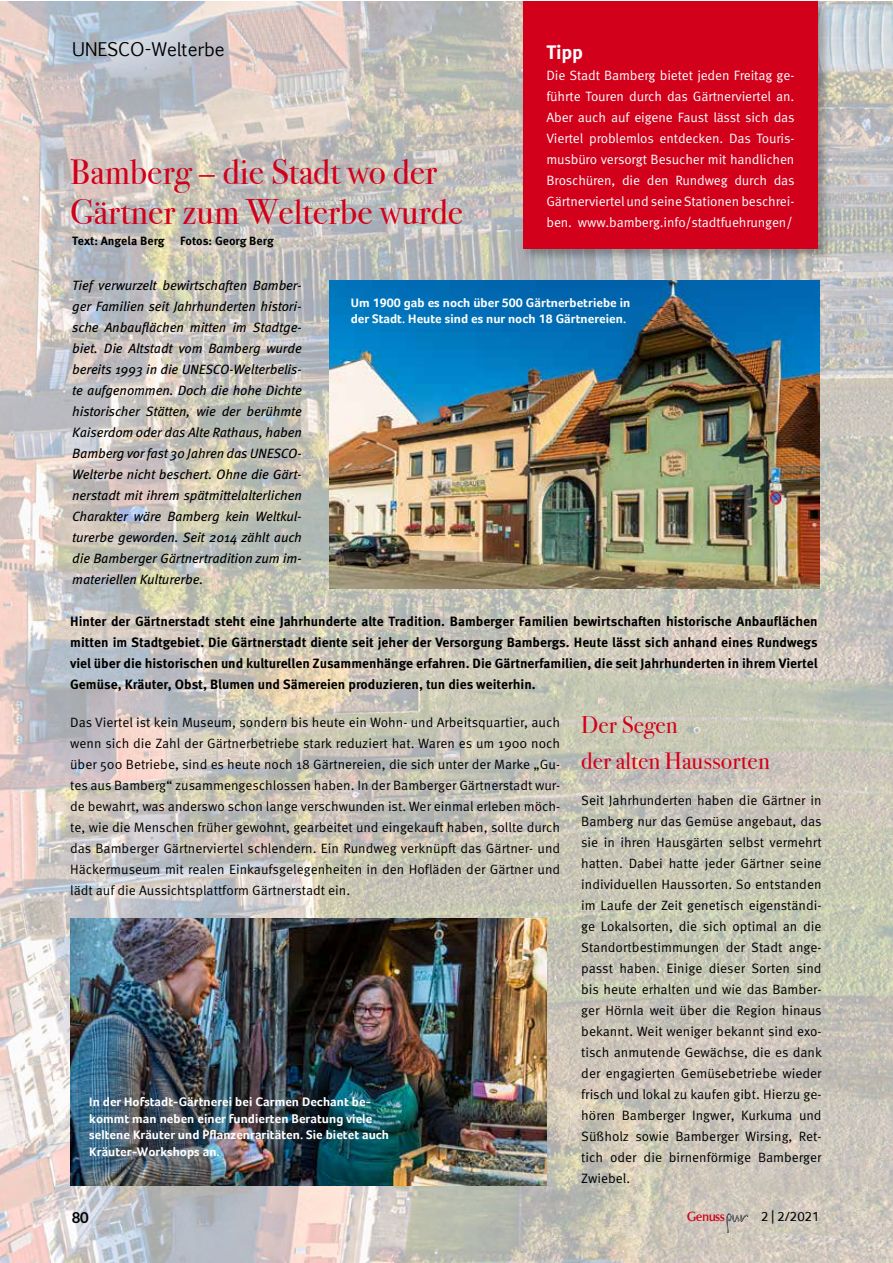
<style>
.page{position:relative;width:893px;height:1263px;background:#fff}
.page>*{position:absolute;margin:0;border:0;box-sizing:border-box;transform-origin:0 0}
.t1{font:35.55px/40.5px "Bodoni Svty Two ITCTT";letter-spacing:.005em;color:#d3001b}
.t2{font:24px/36px "Bodoni Svty Two ITCTT";letter-spacing:.005em;color:#d3001b}
.t3{font:700 19.5px "Meta Pro";color:#fff}
.t4{font:18px "Euphemia UCAS";letter-spacing:.005em;color:#000}
.t5{font:700 15px "Aleo";color:#000}
.t6{font:13.5px/21px "Meta Pro Norm";color:#000;text-align:justify}
.t7{font:italic 13.5px/21px "Meta Pro";letter-spacing:-.01em;color:#000;text-align:justify}
.t8{font:700 13.5px/21px "Meta Pro";color:#000;text-align:justify}
.t9{font:13.5px/21px "Meta Pro Norm";letter-spacing:-.01em;color:#fff;text-align:justify}
.t10{font:13.5px "Foco";color:#000}
.t11{font:600 13.5px "Optima";letter-spacing:-.05em;color:#cf041d;scale:.93 1}
.t12{font:700 12.75px/16.5px "Foco";letter-spacing:.005em;color:#fff}
.t13{font:700 12px "Meta Pro";letter-spacing:.005em;color:#000}
</style>
<div class="page">
<img style="left:0;top:1px;width:893px;height:1262px">
<img style="left:330px;top:280px;width:490px;height:308px">
<img style="left:70px;top:919px;width:476px;height:266px">
<div style="left:521px;top:0;width:311px;height:263px;background:#000;opacity:.3"></div>
<div style="left:523px;top:1px;width:294px;height:248px;background:#d3001b"></div>
<svg style="left:726px;top:1212px;width:22px;height:22px"></svg>
<h3 class="t4" style="left:72px;top:37px;width:154px">UNESCO-Welterbe</h3>
<h1 class="t1" style="left:70px;top:151px;width:394px">Bamberg – die Stadt wo der<br>Gärtner zum Welterbe wurde</h1>
<p class="t13" style="left:72px;top:232px;width:94px">Text: Angela Berg</p>
<p class="t13" style="left:180px;top:232px;width:95px">Fotos: Georg Berg</p>
<h3 class="t3" style="left:546px;top:37px;width:38px">Tipp</h3>
<p class="t9" style="left:546px;top:64px;width:250px">Die Stadt Bamberg bietet jeden Freitag ge&shy;führte Touren durch das Gärtnerviertel an.<br>Aber auch auf eigene Faust lässt sich das Viertel problemlos entdecken. Das Touris&shy;musbüro versorgt Besucher mit handlichen Broschüren, die den Rundweg durch das Gärtnerviertel und seine Stationen beschrei&shy;ben. www.bamberg.info/stadtfuehrungen/</p>
<p class="t7" style="left:72px;top:274px;width:231px">Tief verwurzelt bewirtschaften Bamber&shy;ger Familien seit Jahrhunderten histori&shy;sche Anbauflächen mitten im Stadtge&shy;biet. Die Altstadt vom Bamberg wurde bereits 1993 in die UNESCO-Welterbelis&shy;te aufgenommen. Doch die hohe Dichte historischer Stätten, wie der berühmte Kaiserdom oder das Alte Rathaus, haben Bamberg vor fast 30 Jahren das UNESCO-Welterbe nicht beschert. Ohne die Gärt&shy;nerstadt mit ihrem spätmittelalterlichen Charakter wäre Bamberg kein Weltkul&shy;turerbe geworden. Seit 2014 zählt auch die Bamberger Gärtnertradition zum im&shy;materiellen Kulturerbe.</p>
<p class="t12" style="left:351px;top:294px;width:281px">Um 1900 gab es noch über 500 Gärtnerbetriebe in der Stadt. Heute sind es nur noch 18 Gärtnereien.</p>
<p class="t8" style="left:70px;top:610px;width:749px">Hinter der Gärtnerstadt steht eine Jahrhunderte alte Tradition. Bamberger Familien bewirtschaften historische Anbauflächen mitten im Stadtgebiet. Die Gärtnerstadt diente seit jeher der Versorgung Bambergs. Heute lässt sich anhand eines Rundwegs viel über die historischen und kulturellen Zusammenhänge erfahren. Die Gärtnerfamilien, die seit Jahrhunderten in ihrem Viertel Gemüse, Kräuter, Obst, Blumen und Sämereien produzieren, tun dies weiterhin.</p>
<p class="t6" style="left:70px;top:711px;width:492px">Das Viertel ist kein Museum, sondern bis heute ein Wohn- und Arbeitsquartier, auch wenn sich die Zahl der Gärtnerbetriebe stark reduziert hat. Waren es um 1900 noch über 500 Betriebe, sind es heute noch 18 Gärtnereien, die sich unter der Marke „Gu&shy;tes aus Bamberg“ zusammengeschlossen haben. In der Bamberger Gärtnerstadt wur&shy;de bewahrt, was anderswo schon lange verschwunden ist. Wer einmal erleben möch&shy;te, wie die Menschen früher gewohnt, gearbeitet und eingekauft haben, sollte durch das Bamberger Gärtnerviertel schlendern. Ein Rundweg verknüpft das Gärtner- und Häckermuseum mit realen Einkaufsgelegenheiten in den Hofläden der Gärtner und lädt auf die Aussichtsplattform Gärtnerstadt ein.</p>
<h2 class="t2" style="left:581px;top:707px;width:190px">Der Segen<br>der alten Haussorten</h2>
<p class="t6" style="left:581px;top:789px;width:242px">Seit Jahrhunderten haben die Gärtner in Bamberg nur das Gemüse angebaut, das sie in ihren Hausgärten selbst vermehrt hatten. Dabei hatte jeder Gärtner seine individuellen Haussorten. So entstanden im Laufe der Zeit genetisch eigenständi&shy;ge Lokalsorten, die sich optimal an die Standortbestimmungen der Stadt ange&shy;passt haben. Einige dieser Sorten sind bis heute erhalten und wie das Bamber&shy;ger Hörnla weit über die Region hinaus bekannt. Weit weniger bekannt sind exo&shy;tisch anmutende Gewächse, die es dank der engagierten Gemüsebetriebe wieder frisch und lokal zu kaufen gibt. Hierzu ge&shy;hören Bamberger Ingwer, Kurkuma und Süßholz sowie Bamberger Wirsing, Ret&shy;tich oder die birnenförmige Bamberger Zwiebel.</p>
<p class="t12" style="left:89px;top:1094px;width:301px">In der Hofstadt-Gärtnerei bei Carmen Dechant be&shy;kommt man neben einer fundierten Beratung viele seltene Kräuter und Pflanzenraritäten. Sie bietet auch Kräuter-Workshops an.</p>
<p class="t5" style="left:72px;top:1209px;width:18px">80</p>
<p class="t11" style="left:687px;top:1208px;width:43px">Genuss</p>
<p class="t10" style="left:761px;top:1210px;width:60px">2 | 2/2021</p>
</div>
